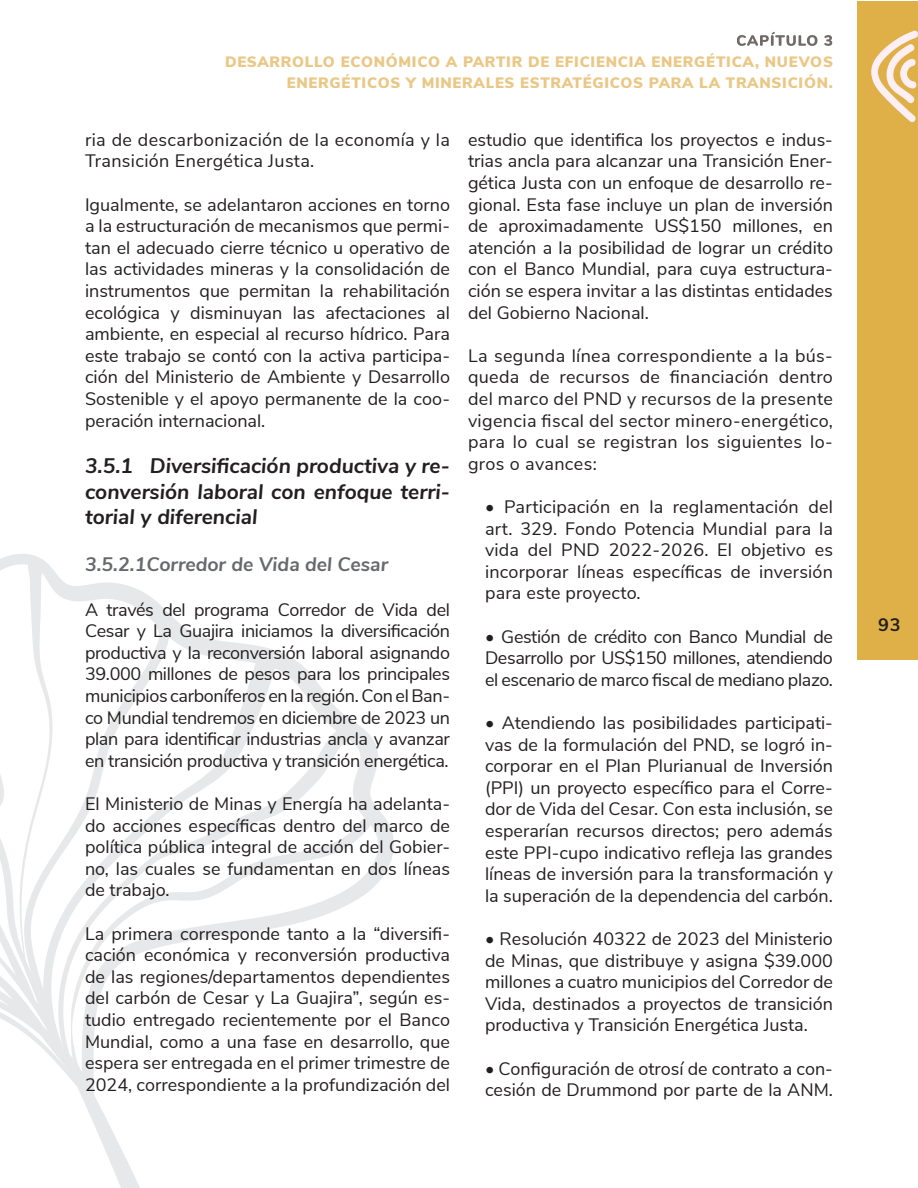
<style>
.page{position:relative;width:918px;height:1188px;background:#fff}
.page>*{position:absolute;margin:0;border:0;box-sizing:border-box;transform-origin:0 0}
.t1{font:italic 700 21px/25.2px "Nunito Sans";color:#231f20;text-align:justify}
.t2{font:italic 700 19.5px "Nunito Sans";color:#676a6c}
.t3{font:18px/21.6px "Nunito Sans";color:#231f20;text-align:justify}
.t4{font:18px/21.6px "Nunito Sans";letter-spacing:.02em;color:#231f20}
.t5{font:700 18px "Nunito Sans";color:#231f20}
.t6{font:900 15px/21px "Nunito Sans";letter-spacing:.05em;color:#eac784;text-align:right}
</style>
<div class="page">
<svg style="left:0;top:554px;width:394px;height:634px"></svg>
<div style="left:857px;top:1px;width:61px;height:659px;background:#dfaf48"></div>
<svg style="left:871px;top:30px;width:47px;height:92px"></svg>
<svg style="left:737px;top:32px;width:95px;height:14px"></svg>
<p class="t6" style="left:225px;top:50px;width:609px">DESARROLLO ECONÓMICO A PARTIR DE EFICIENCIA ENERGÉTICA, NUEVOS<br>ENERGÉTICOS Y MINERALES ESTRATÉGICOS PARA LA TRANSICIÓN.</p>
<p class="t4" style="left:85px;top:128px;width:366px">ria de descarbonización de la economía y la<br>Transición Energética Justa.</p>
<p class="t3" style="left:85px;top:192px;width:366px">Igualmente, se adelantaron acciones en torno a la estructuración de mecanismos que permi&shy;tan el adecuado cierre técnico u operativo de las actividades mineras y la consolidación de instrumentos que permitan la rehabilitación ecológica y disminuyan las afectaciones al ambiente, en especial al recurso hídrico. Para este trabajo se contó con la activa participa&shy;ción del Ministerio de Ambiente y Desarrollo Sostenible y el apoyo permanente de la coo&shy;peración internacional.</p>
<p class="t1" style="left:85px;top:452px;width:366px">3.5.1 Diversificación productiva y re&shy;conversión laboral con enfoque terri&shy;torial y diferencial</p>
<p class="t2" style="left:85px;top:550px;width:305px">3.5.2.1Corredor de Vida del Cesar</p>
<p class="t3" style="left:85px;top:597px;width:366px">A través del programa Corredor de Vida del Cesar y La Guajira iniciamos la diversificación productiva y la reconversión laboral asignando 39.000 millones de pesos para los principales municipios carboníferos en la región. Con el Ban&shy;co Mundial tendremos en diciembre de 2023 un plan para identificar industrias ancla y avanzar en transición productiva y transición energética.</p>
<p class="t3" style="left:85px;top:792px;width:366px">El Ministerio de Minas y Energía ha adelanta&shy;do acciones específicas dentro del marco de política pública integral de acción del Gobier&shy;no, las cuales se fundamentan en dos líneas de trabajo.</p>
<p class="t3" style="left:85px;top:921px;width:366px">La primera corresponde tanto a la “diversifi&shy;cación económica y reconversión productiva de las regiones/departamentos dependientes del carbón de Cesar y La Guajira”, según es&shy;tudio entregado recientemente por el Banco Mundial, como a una fase en desarrollo, que espera ser entregada en el primer trimestre de 2024, correspondiente a la profundización del</p>
<p class="t3" style="left:468px;top:128px;width:366px">estudio que identifica los proyectos e indus&shy;trias ancla para alcanzar una Transición Ener&shy;gética Justa con un enfoque de desarrollo re&shy;gional. Esta fase incluye un plan de inversión de aproximadamente US$150 millones, en atención a la posibilidad de lograr un crédito con el Banco Mundial, para cuya estructura&shy;ción se espera invitar a las distintas entidades del Gobierno Nacional.</p>
<p class="t3" style="left:468px;top:344px;width:366px">La segunda línea correspondiente a la bús&shy;queda de recursos de financiación dentro del marco del PND y recursos de la presente vigencia fiscal del sector minero-energético, para lo cual se registran los siguientes lo&shy;gros o avances:</p>
<p class="t3" style="left:485px;top:495px;width:349px">• Participación en la reglamentación del art. 329. Fondo Potencia Mundial para la vida del PND 2022-2026. El objetivo es incorporar líneas específicas de inversión para este proyecto.</p>
<p class="t3" style="left:485px;top:624px;width:349px">• Gestión de crédito con Banco Mundial de Desarrollo por US$150 millones, atendiendo el escenario de marco fiscal de mediano plazo.</p>
<p class="t3" style="left:485px;top:711px;width:349px">• Atendiendo las posibilidades participati&shy;vas de la formulación del PND, se logró in&shy;corporar en el Plan Plurianual de Inversión (PPI) un proyecto específico para el Corre&shy;dor de Vida del Cesar. Con esta inclusión, se esperarían recursos directos; pero además este PPI-cupo indicativo refleja las grandes líneas de inversión para la transformación y la superación de la dependencia del carbón.</p>
<p class="t3" style="left:485px;top:927px;width:349px">• Resolución 40322 de 2023 del Ministerio de Minas, que distribuye y asigna $39.000 millones a cuatro municipios del Corredor de Vida, destinados a proyectos de transición productiva y Transición Energética Justa.</p>
<p class="t3" style="left:485px;top:1056px;width:349px">• Configuración de otrosí de contrato a con&shy;cesión de Drummond por parte de la ANM.</p>
<p class="t5" style="left:878px;top:612px;width:24px">93</p>
</div>
